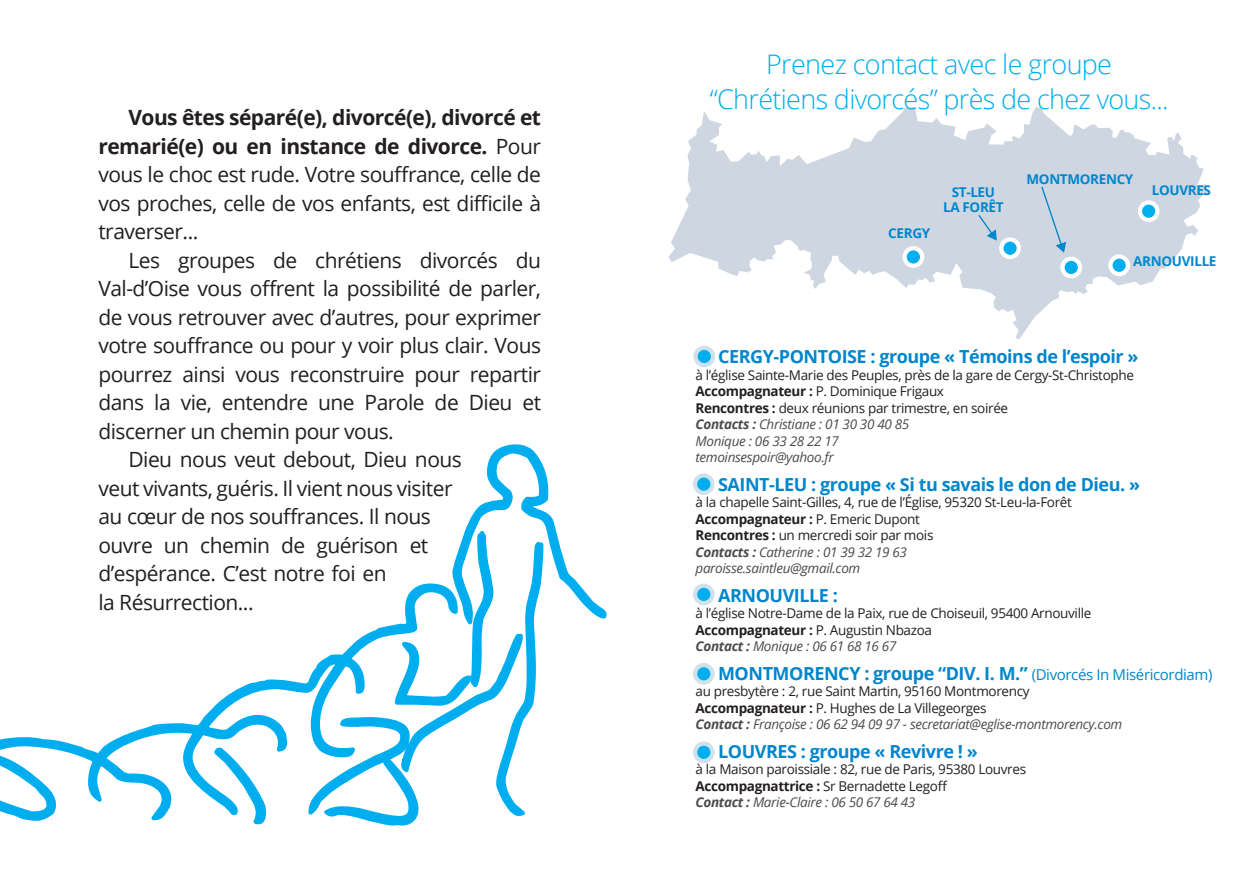
<style>
.page{position:relative;width:1259px;height:893px;background:#fff}
.page>*{position:absolute;margin:0;border:0;box-sizing:border-box;transform-origin:0 0}
.t1{font:300 27px/34.5px "Open Sans";letter-spacing:-.025em;color:#00aeef;text-align:center}
.t2{font:21px/28.5px "Open Sans";letter-spacing:-.025em;color:#231f20;text-align:justify}
.t3{font:700 18px "Open Sans";letter-spacing:-.025em;color:#0086cc}
.t4{font:13.5px/16.5px "Open Sans";letter-spacing:-.025em;color:#231f20}
.t5{font:700 13.5px/15px "Open Sans";letter-spacing:-.025em;color:#0086cc;text-align:center}
.s1{font-weight:700}
.s2{font-weight:700;font-style:italic;color:#4b4c4d}
.s3{font-style:italic;color:#4b4c4d}
.s4{font-weight:400;font-size:15px}
</style>
<div class="page">
<svg style="left:668px;top:107px;width:542px;height:233px;fill:#ced7e1"></svg>
<svg style="left:354px;top:444px;width:252px;height:382px"></svg>
<svg style="left:105px;top:643px;width:273px;height:183px"></svg>
<svg style="left:0;top:737px;width:105px;height:84px"></svg>
<svg style="left:978px;top:215px;width:19px;height:26px"></svg>
<svg style="left:1041px;top:187px;width:25px;height:66px"></svg>
<svg style="left:904px;top:248px;width:18px;height:18px"></svg>
<div style="left:902px;top:246px;width:22px;height:22px;border:4px solid #fff;border-radius:50%"></div>
<svg style="left:1001px;top:239px;width:18px;height:18px"></svg>
<div style="left:999px;top:237px;width:22px;height:22px;border:4px solid #fff;border-radius:50%"></div>
<svg style="left:1062px;top:259px;width:18px;height:17px"></svg>
<div style="left:1060px;top:257px;width:22px;height:21px;border:4px solid #fff;border-radius:50%"></div>
<svg style="left:1110px;top:257px;width:18px;height:17px"></svg>
<div style="left:1108px;top:254px;width:22px;height:22px;border:4px solid #fff;border-radius:50%"></div>
<svg style="left:695px;top:348px;width:18px;height:17px"></svg>
<div style="left:693px;top:346px;width:22px;height:21px;border:4px solid #cfe2eb;border-radius:50%"></div>
<svg style="left:695px;top:475px;width:17px;height:18px"></svg>
<div style="left:693px;top:473px;width:21px;height:22px;border:4px solid #cfe2eb;border-radius:50%"></div>
<svg style="left:695px;top:586px;width:17px;height:17px"></svg>
<div style="left:693px;top:583px;width:21px;height:22px;border:4px solid #cfe2eb;border-radius:50%"></div>
<svg style="left:695px;top:665px;width:17px;height:17px"></svg>
<div style="left:693px;top:663px;width:21px;height:22px;border:4px solid #cfe2eb;border-radius:50%"></div>
<div style="left:695px;top:744px;width:17px;height:17px;background:#00aeef;border-radius:50%"></div>
<div style="left:693px;top:741px;width:21px;height:22px;border:4px solid #cfe2eb;border-radius:50%"></div>
<svg style="left:1140px;top:202px;width:17px;height:18px"></svg>
<div style="left:1137px;top:200px;width:22px;height:22px;border:4px solid #fff;border-radius:50%"></div>
<h2 class="t2" style="left:98px;top:103px;width:444px;text-indent:30px"><span class="s1">Vous êtes séparé(e), divorcé(e), divorcé et remarié(e) ou en instance de divorce.</span> Pour vous le choc est rude. Votre souffrance, celle de vos proches, celle de vos enfants, est difficile à traverser...</h2>
<h2 class="t2" style="left:128px;top:246px;width:414px">Les groupes de chrétiens divorcés du</h2>
<h2 class="t2" style="left:98px;top:274px;width:444px">Val-d’Oise vous offrent la possibilité de parler,</h2>
<h2 class="t2" style="left:98px;top:303px;width:444px">de vous retrouver avec d’autres, pour exprimer</h2>
<h2 class="t2" style="left:98px;top:331px;width:444px">votre souffrance ou pour y voir plus clair. Vous</h2>
<h2 class="t2" style="left:98px;top:360px;width:444px">pourrez ainsi vous reconstruire pour repartir</h2>
<h2 class="t2" style="left:98px;top:388px;width:444px">dans la vie, entendre une Parole de Dieu et</h2>
<h2 class="t2" style="left:98px;top:417px;width:297px">discerner un chemin pour vous.</h2>
<h2 class="t2" style="left:128px;top:445px;width:335px">Dieu nous veut debout, Dieu nous</h2>
<h2 class="t2" style="left:98px;top:474px;width:356px">veut vivants, guéris. Il vient nous visiter</h2>
<h2 class="t2" style="left:98px;top:502px;width:334px">au cœur de nos souffrances. Il nous</h2>
<h2 class="t2" style="left:98px;top:531px;width:331px">ouvre un chemin de guérison et</h2>
<h2 class="t2" style="left:98px;top:559px;width:290px">d’espérance. C’est notre foi en</h2>
<h2 class="t2" style="left:98px;top:587px;width:157px">la Résurrection...</h2>
<h1 class="t1" style="left:709px;top:46px;width:460px">Prenez contact avec le groupe “Chrétiens divorcés” près de chez vous...</h1>
<p class="t5" style="left:888px;top:225px;width:43px">CERGY</p>
<p class="t5" style="left:943px;top:184px;width:62px">ST-LEU<br>LA FORÊT</p>
<p class="t5" style="left:1026px;top:171px;width:108px">MONTMORENCY</p>
<p class="t5" style="left:1151px;top:182px;width:61px">LOUVRES</p>
<p class="t5" style="left:1133px;top:253px;width:85px">ARNOUVILLE</p>
<h3 class="t3" style="left:718px;top:344px;width:422px">CERGY-PONTOISE : groupe « Témoins de l’espoir »</h3>
<p class="t4" style="left:695px;top:366px;width:440px">à l’église Sainte-Marie des Peuples, près de la gare de Cergy-St-Christophe <span class="s1">Accompagnateur :</span> P. Dominique Frigaux<br><span class="s1">Rencontres :</span> deux réunions par trimestre, en soirée<br><span class="s2">Contacts :</span> <span class="s3">Christiane : 01 30 30 40 85<br>Monique : 06 33 28 22 17<br>temoinsespoir@yahoo.fr</span></p>
<h3 class="t3" style="left:718px;top:471px;width:423px">SAINT-LEU : groupe « Si tu savais le don de Dieu. »</h3>
<p class="t4" style="left:695px;top:494px;width:378px">à la chapelle Saint-Gilles, 4, rue de l’Église, 95320 St-Leu-la-Forêt <span class="s1">Accompagnateur :</span> P. Emeric Dupont<br><span class="s1">Rencontres :</span> un mercredi soir par mois<br><span class="s2">Contacts :</span> <span class="s3">Catherine : 01 39 32 19 63 paroisse.saintleu@gmail.com</span></p>
<h3 class="t3" style="left:718px;top:582px;width:121px">ARNOUVILLE :</h3>
<p class="t4" style="left:695px;top:605px;width:397px">à l’église Notre-Dame de la Paix, rue de Choiseuil, 95400 Arnouville<br><span class="s1">Accompagnateur :</span> P. Augustin Nbazoa<br><span class="s2">Contact :</span> <span class="s3">Monique : 06 61 68 16 67</span></p>
<h3 class="t3" style="left:718px;top:660px;width:496px">MONTMORENCY : groupe “DIV. I. M.” <span class="s4">(Divorcés In Miséricordiam)</span></h3>
<p class="t4" style="left:695px;top:683px;width:428px">au presbytère : 2, rue Saint Martin, 95160 Montmorency<br><span class="s1">Accompagnateur :</span> P. Hughes de La Villegeorges<br><span class="s2">Contact :</span> <span class="s3">Françoise : 06 62 94 09 97 - secretariat@eglise-montmorency.com</span></p>
<h3 class="t3" style="left:718px;top:738px;width:261px">LOUVRES : groupe « Revivre ! »</h3>
<p class="t4" style="left:695px;top:761px;width:332px">à la Maison paroissiale : 82, rue de Paris, 95380 Louvres<br><span class="s1">Accompagnattrice :</span> Sr Bernadette Legoff<br><span class="s2">Contact :</span> <span class="s3">Marie-Claire : 06 50 67 64 43</span></p>
</div>
